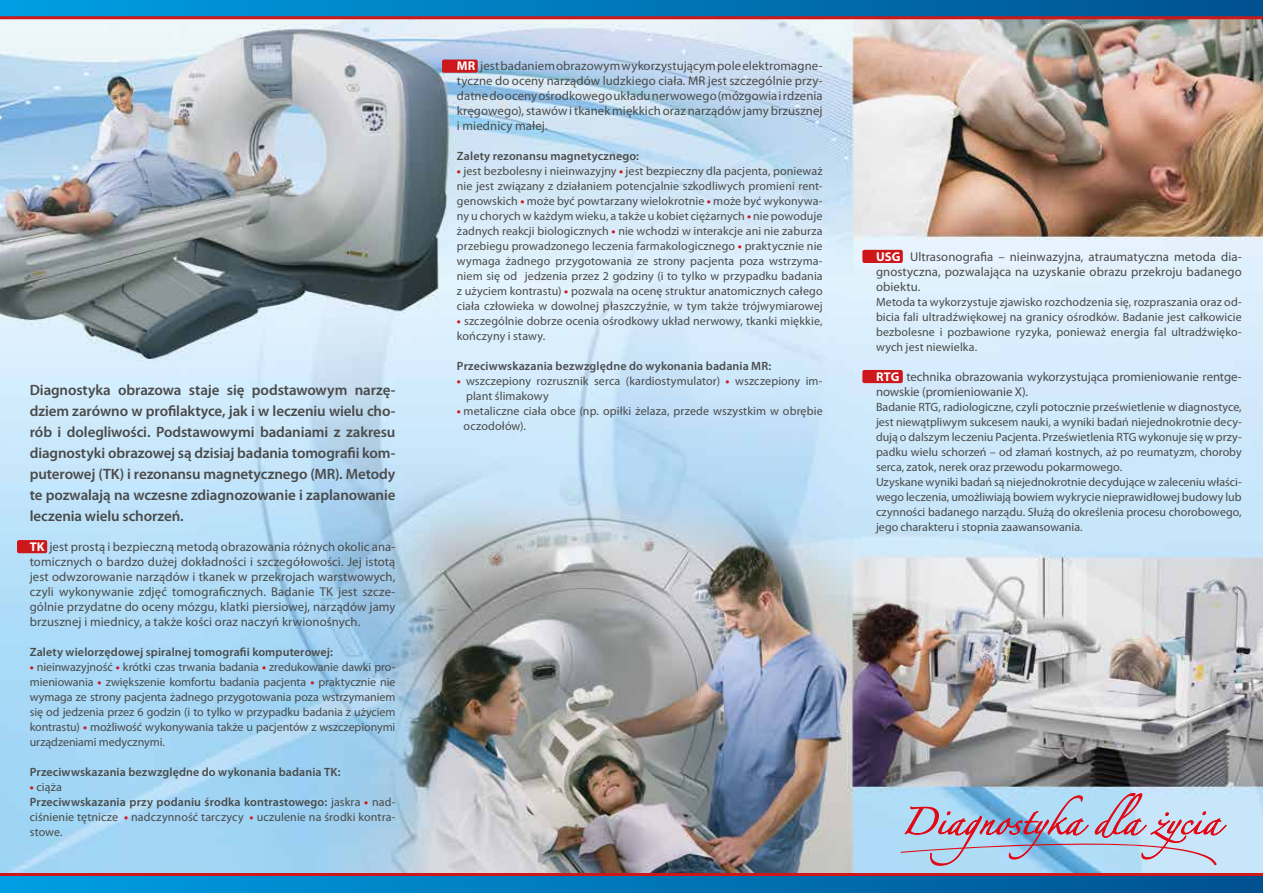
<style>
.page{position:relative;width:1263px;height:893px;background:#fff}
.page>*{position:absolute;margin:0;border:0;box-sizing:border-box;transform-origin:0 0}
.t1{font:600 15px/21px "Myriad Pro";letter-spacing:-.01em;color:#4a4a49;text-align:justify}
.t2{font:12.75px/15px "Myriad Pro";letter-spacing:.005em;color:#4a4a49;text-align:justify}
.t3{font:12px/15px "Myriad Pro";letter-spacing:.005em;color:#4a4a49}
.t4{font:600 12px "Myriad Pro";letter-spacing:.01em;color:#4a4a49}
.s1{font-weight:700;color:#fff}
.s2{font-weight:700;color:#cd171a}
.s3{font-weight:600}
</style>
<div class="page">
<img style="left:0;top:19px;width:1263px;height:854px">
<div style="left:0;top:875px;width:1263px;height:18px;background:linear-gradient(to right,#009ee3,#00508f)"></div>
<div style="left:0;top:0;width:1263px;height:17px;background:linear-gradient(to right,#009ee3,#00508f)"></div>
<hr style="left:0;top:873px;width:1263px;height:3px;background:#cd171a">
<hr style="left:0;top:16px;width:1263px;height:3px;background:#cd171a">
<div style="left:442px;top:60px;width:36px;height:13px;background:#cd171a;border-radius:2px"></div>
<div style="left:17px;top:540px;width:30px;height:13px;background:#cd171a;border-radius:2px"></div>
<div style="left:862px;top:250px;width:41px;height:13px;background:#cd171a;border-radius:2px"></div>
<div style="left:862px;top:370px;width:41px;height:13px;background:#cd171a;border-radius:2px"></div>
<svg style="left:900px;top:793px;width:326px;height:72px;background:#b2bdd6"></svg>
<p class="t1" style="left:30px;top:379px;width:367px">Diagnostyka obrazowa staje się podstawowym narzę&shy;dziem zarówno w profilaktyce, jak i w leczeniu wielu cho&shy;rób i dolegliwości. Podstawowymi badaniami z zakresu diagnostyki obrazowej są dzisiaj badania tomografii kom&shy;puterowej (TK) i rezonansu magnetycznego (MR). Metody te pozwalają na wczesne zdiagnozowanie i zaplanowanie leczenia wielu schorzeń.</p>
<p class="t2" style="left:30px;top:539px;width:367px"><span class="s1">TK</span> jest prostą i bezpieczną metodą obrazowania różnych okolic ana&shy;tomicznych o bardzo dużej dokładności i szczegółowości. Jej istotą jest odwzorowanie narządów i tkanek w przekrojach warstwowych, czyli wykonywanie zdjęć tomograficznych. Badanie TK jest szcze&shy;gólnie przydatne do oceny mózgu, klatki piersiowej, narządów jamy brzusznej i miednicy, a także kości oraz naczyń krwionośnych.</p>
<p class="t4" style="left:30px;top:645px;width:305px">Zalety wielorzędowej spiralnej tomografii komputerowej:</p>
<p class="t3" style="left:30px;top:660px;width:367px;text-align:justify"><span class="s2">•</span> nieinwazyjność <span class="s2">•</span> krótki czas trwania badania <span class="s2">•</span> zredukowanie dawki pro&shy;mieniowania <span class="s2">•</span> zwiększenie komfortu badania pacjenta <span class="s2">•</span> praktycznie nie wymaga ze strony pacjenta żadnego przygotowania poza wstrzymaniem się od jedzenia przez 6 godzin (i to tylko w przypadku badania z użyciem kontrastu) <span class="s2">•</span> możliwość wykonywania także u pacjentów z wszczepionymi urządzeniami medycznymi.</p>
<p class="t4" style="left:30px;top:765px;width:312px">Przeciwwskazania bezwzględne do wykonania badania TK:</p>
<p class="t3" style="left:30px;top:780px;width:367px"><span class="s2">•</span> ciąża<br><span class="s3">Przeciwwskazania przy podaniu środka kontrastowego:</span> jaskra <span class="s2">•</span> nad&shy;ciśnienie tętnicze <span class="s2">•</span> nadczynność tarczycy <span class="s2">•</span> uczulenie na środki kontra&shy;stowe.</p>
<p class="t2" style="left:457px;top:59px;width:367px"><span class="s1">MR</span> jest badaniem obrazowym wykorzystującym pole elektromagne&shy;tyczne do oceny narządów ludzkiego ciała. MR jest szczególnie przy&shy;datne do oceny ośrodkowego układu nerwowego (mózgowia i rdzenia kręgowego), stawów i tkanek miękkich oraz narządów jamy brzusznej i miednicy małej.</p>
<p class="t4" style="left:457px;top:150px;width:184px">Zalety rezonansu magnetycznego:</p>
<p class="t3" style="left:457px;top:164px;width:367px;text-align:justify"><span class="s2">•</span> jest bezbolesny i nieinwazyjny <span class="s2">•</span> jest bezpieczny dla pacjenta, ponieważ nie jest związany z działaniem potencjalnie szkodliwych promieni rent&shy;genowskich <span class="s2">•</span> może być powtarzany wielokrotnie <span class="s2">•</span> może być wykonywa&shy;ny u chorych w każdym wieku, a także u kobiet ciężarnych <span class="s2">•</span> nie powoduje żadnych reakcji biologicznych <span class="s2">•</span> nie wchodzi w interakcje ani nie zaburza przebiegu prowadzonego leczenia farmakologicznego <span class="s2">•</span> praktycznie nie wymaga żadnego przygotowania ze strony pacjenta poza wstrzyma&shy;niem się od jedzenia przez 2 godziny (i to tylko w przypadku badania z użyciem kontrastu) <span class="s2">•</span> pozwala na ocenę struktur anatomicznych całego ciała człowieka w dowolnej płaszczyźnie, w tym także trójwymiarowej</p>
<p class="t3" style="left:457px;top:314px;width:367px"><span class="s2">•</span> szczególnie dobrze ocenia ośrodkowy układ nerwowy, tkanki miękkie, kończyny i stawy.</p>
<p class="t4" style="left:457px;top:360px;width:316px">Przeciwwskazania bezwzględne do wykonania badania MR:</p>
<p class="t3" style="left:466px;top:374px;width:358px;text-indent:-9px"><span class="s2">•</span> wszczepiony rozrusznik serca (kardiostymulator) <span class="s2">•</span> wszczepiony im&shy;plant ślimakowy</p>
<p class="t3" style="left:464px;top:404px;width:361px;text-indent:-7px"><span class="s2">•</span> metaliczne ciała obce (np. opiłki żelaza, przede wszystkim w obrębie oczodołów).</p>
<p class="t2" style="left:876px;top:249px;width:367px"><span class="s1">USG</span> Ultrasonografia – nieinwazyjna, atraumatyczna metoda dia&shy;gnostyczna, pozwalająca na uzyskanie obrazu przekroju badanego obiektu.</p>
<p class="t3" style="left:876px;top:295px;width:367px;text-align:justify">Metoda ta wykorzystuje zjawisko rozchodzenia się, rozpraszania oraz od&shy;bicia fali ultradźwiękowej na granicy ośrodków. Badanie jest całkowicie bezbolesne i pozbawione ryzyka, ponieważ energia fal ultradźwięko&shy;wych jest niewielka.</p>
<p class="t2" style="left:876px;top:369px;width:367px"><span class="s1">RTG</span> technika obrazowania wykorzystująca promieniowanie rentge&shy;nowskie (promieniowanie X).</p>
<p class="t3" style="left:876px;top:399px;width:367px">Badanie RTG, radiologiczne, czyli potocznie prześwietlenie w diagnostyce, jest niewątpliwym sukcesem nauki, a wyniki badań niejednokrotnie decy&shy;dują o dalszym leczeniu Pacjenta. Prześwietlenia RTG wykonuje się w przy&shy;padku wielu schorzeń – od złamań kostnych, aż po reumatyzm, choroby serca, zatok, nerek oraz przewodu pokarmowego.<br>Uzyskane wyniki badań są niejednokrotnie decydujące w zaleceniu właści&shy;wego leczenia, umożliwiają bowiem wykrycie nieprawidłowej budowy lub czynności badanego narządu. Służą do określenia procesu chorobowego, jego charakteru i stopnia zaawansowania.</p>
</div>
